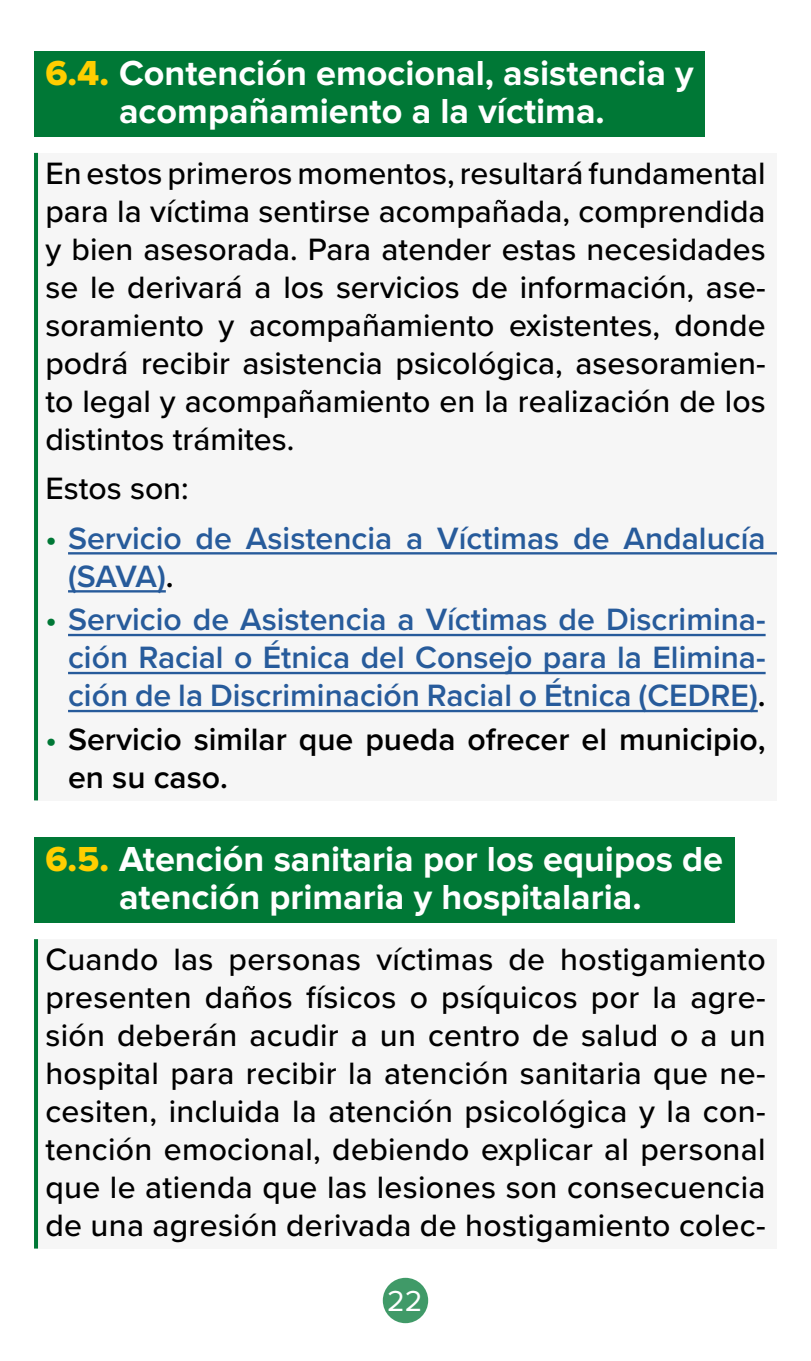
<style>
.page{position:relative;width:811px;height:1361px;background:#fff}
.page>*{position:absolute;margin:0;border:0;box-sizing:border-box;transform-origin:0 0}
.Encabezado_2_-_verde{font:700 36px/38px "Proxima Nova";color:#fff;text-align:center}
.con_borde_verde{font:500 32px/38px "Proxima Nova";color:#000;text-align:justify}
.con_borde_verde-2{font:600 32px/38px "Proxima Nova";color:#275b9b}
.con_borde_verde-3{font:600 32px/38px "Proxima Nova";color:#000}
.t1{font:30px "Proxima Nova";color:#fff}
.s1{font-family:"Proxima Nova Extrabld";font-weight:400;color:#ffce00}
.s2{color:#007836}
.s3{color:#000}
</style>
<div class="page">
<div style="left:383px;top:1277px;width:45px;height:46px;background:#409a68;border-radius:50%"></div>
<div style="left:34px;top:51px;width:671px;height:85px;background:#007836"></div>
<div style="left:36px;top:153px;width:741px;height:647px;background:#f6f6f6"></div>
<hr style="left:34px;top:153px;width:4px;height:647px;background:#007836">
<hr style="left:68px;top:552px;width:709px;height:2px;background:#275b9b">
<hr style="left:68px;top:590px;width:98px;height:2px;background:#275b9b">
<hr style="left:68px;top:634px;width:697px;height:2px;background:#275b9b">
<hr style="left:68px;top:672px;width:697px;height:2px;background:#275b9b">
<hr style="left:68px;top:710px;width:690px;height:2px;background:#275b9b">
<div style="left:34px;top:837px;width:700px;height:85px;background:#007836"></div>
<div style="left:36px;top:939px;width:741px;height:309px;background:#f6f6f6"></div>
<hr style="left:34px;top:939px;width:4px;height:309px;background:#007836">
<p class="Encabezado_2_-_verde" style="left:45px;top:56px;width:650px"><span class="s1">6.4.</span> Contención emocional, asistencia y acompañamiento a la víctima.</p>
<p class="con_borde_verde" style="left:45px;top:153px;width:722px">En estos primeros momentos, resultará fundamental para la víctima sentirse acompañada, comprendida y bien asesorada. Para atender estas necesidades se le derivará a los servicios de información, ase&shy;soramiento y acompañamiento existentes, donde podrá recibir asistencia psicológica, asesoramien&shy;to legal y acompañamiento en la realización de los distintos trámites.</p>
<p class="con_borde_verde" style="left:45px;top:468px;width:145px">Estos son:</p>
<p class="con_borde_verde-2" style="left:68px;top:518px;width:699px;text-indent:-23px"><span class="s2">•</span> Servicio de Asistencia a Víctimas de Andalucía (SAVA)<span class="s3">.</span></p>
<p class="con_borde_verde-2" style="left:68px;top:600px;width:699px;text-align:justify;text-indent:-23px"><span class="s2">•</span> Servicio de Asistencia a Víctimas de Discrimina&shy;ción Racial o Étnica del Consejo para la Elimina&shy;ción de la Discriminación Racial o Étnica (CEDRE)<span class="s3">.</span></p>
<p class="con_borde_verde-3" style="left:68px;top:719px;width:699px;text-indent:-23px"><span class="s2">•</span> Servicio similar que pueda ofrecer el municipio, en su caso.</p>
<p class="Encabezado_2_-_verde" style="left:45px;top:842px;width:679px"><span class="s1">6.5.</span> Atención sanitaria por los equipos de atención primaria y hospitalaria.</p>
<p class="con_borde_verde" style="left:45px;top:939px;width:722px">Cuando las personas víctimas de hostigamiento presenten daños físicos o psíquicos por la agre&shy;sión deberán acudir a un centro de salud o a un hospital para recibir la atención sanitaria que ne&shy;cesiten, incluida la atención psicológica y la con&shy;tención emocional, debiendo explicar al personal que le atienda que las lesiones son consecuencia de una agresión derivada de hostigamiento colec-</p>
<p class="t1" style="left:387px;top:1278px;width:37px">22</p>
</div>
